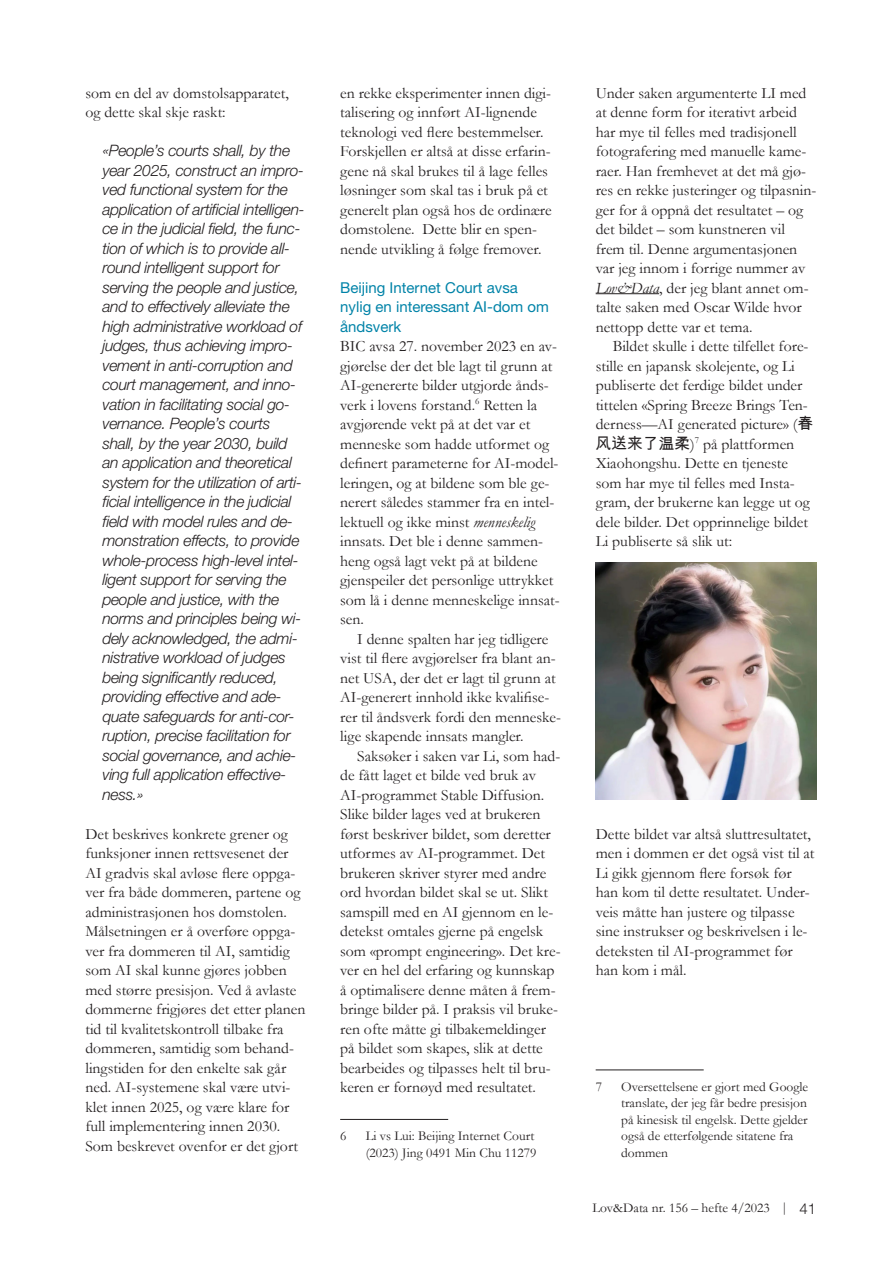
<style>
.page{position:relative;width:893px;height:1263px;background:#fff}
.page>*{position:absolute;margin:0;border:0;box-sizing:border-box;transform-origin:0 0}
.t1{font:15.75px/19.5px "Garamond";color:#231f20}
.t2{font:italic 300 15.75px/19.5px "Helvetica Neue LT Std";letter-spacing:-.02em;color:#231f20}
.t3{font:15px/19.5px "Helvetica Neue LT Std";color:#0083a8}
.t4{font:13.5px/16.5px "Garamond";color:#231f20}
.s1{font-style:italic}
.s2{font-family:"Arial Unicode MS"}
.s3{font-family:"Times New Roman"}
.s4{font-family:"Helvetica Neue LT Std";font-weight:300;font-size:15px}
</style>
<div class="page">
<hr style="left:596px;top:293px;width:63px;height:1px;background:#231f20">
<hr style="left:596px;top:1070px;width:108px;height:1px;background:#231f20">
<img style="left:596px;top:562px;width:220px;height:238px">
<hr style="left:340px;top:1119px;width:108px;height:1px;background:#231f20">
<p class="t1" style="left:85px;top:83px;width:205px">som en del av domstolsapparatet, og dette skal skje raskt:</p>
<p class="t2" style="left:102px;top:140px;width:204px">«People’s courts shall, by the year 2025, construct an impro&shy;ved functional system for the application of artificial intelligen&shy;ce in the judicial field, the func&shy;tion of which is to provide all&shy;round intelligent support for serving the people and justice, and to effectively alleviate the high administrative workload of judges, thus achieving impro&shy;vement in anti-corruption and court management, and inno&shy;vation in facilitating social go&shy;vernance. People’s courts shall, by the year 2030, build an application and theoretical system for the utilization of arti&shy;ficial intelligence in the judicial field with model rules and de&shy;monstration effects, to provide whole-process high-level intel&shy;ligent support for serving the people and justice, with the norms and principles being wi&shy;dely acknowledged, the admi&shy;nistrative workload of judges being significantly reduced, providing effective and ade&shy;quate safeguards for anti-cor&shy;ruption, precise facilitation for social governance, and achie&shy;ving full application effective&shy;ness.»</p>
<p class="t1" style="left:85px;top:824px;width:222px">Det beskrives konkrete grener og funksjoner innen rettsvesenet der AI gradvis skal avløse flere oppga&shy;ver fra både dommeren, partene og administrasjonen hos domstolen.<br>Målsetningen er å overføre oppga&shy;ver fra dommeren til AI, samtidig som AI skal kunne gjøres jobben med større presisjon. Ved å avlaste dommerne frigjøres det etter planen tid til kvalitetskontroll tilbake fra dommeren, samtidig som behand&shy;lingstiden for den enkelte sak går ned. AI-systemene skal være utvi&shy;klet innen 2025, og være klare for full implementering innen 2030.<br>Som beskrevet ovenfor er det gjort</p>
<p class="t1" style="left:340px;top:83px;width:213px">en rekke eksperimenter innen digi&shy;talisering og innført AI-lignende teknologi ved flere bestemmelser.<br>Forskjellen er altså at disse erfarin&shy;gene nå skal brukes til å lage felles løsninger som skal tas i bruk på et generelt plan også hos de ordinære domstolene. Dette blir en spen&shy;nende utvikling å følge fremover.</p>
<p class="t3" style="left:340px;top:277px;width:210px">Beijing Internet Court avsa nylig en interessant AI-dom om åndsverk</p>
<p class="t1" style="left:340px;top:336px;width:221px">BIC avsa 27. november 2023 en av&shy;gjørelse der det ble lagt til grunn at<br>AI-genererte bilder utgjorde ånds&shy;verk i lovens forstand.<sup>6</sup> Retten la avgjørende vekt på at det var et menneske som hadde utformet og definert parameterne for AI-model&shy;leringen, og at bildene som ble ge&shy;nerert således stammer fra en intel&shy;lektuell og ikke minst <span class="s1">menneskelig </span>innsats. Det ble i denne sammen&shy;heng også lagt vekt på at bildene gjenspeiler det personlige uttrykket som lå i denne menneskelige innsat&shy;sen.</p>
<p class="t1" style="left:340px;top:629px;width:222px;text-indent:17px">I denne spalten har jeg tidligere vist til flere avgjørelser fra blant an&shy;net USA, der det er lagt til grunn at AI-generert innhold ikke kvalifise&shy;rer til åndsverk fordi den menneske&shy;lige skapende innsats mangler.</p>
<p class="t1" style="left:340px;top:746px;width:222px;text-indent:17px">Saksøker i saken var Li, som had&shy;de fått laget et bilde ved bruk av AI-programmet Stable Diffusion.<br>Slike bilder lages ved at brukeren først beskriver bildet, som deretter utformes av AI-programmet. Det brukeren skriver styrer med andre ord hvordan bildet skal se ut. Slikt samspill med en AI gjennom en le&shy;detekst omtales gjerne på engelsk som «prompt engineering». Det kre&shy;ver en hel del erfaring og kunnskap å optimalisere denne måten å frem&shy;bringe bilder på. I praksis vil bruke&shy;ren ofte måtte gi tilbakemeldinger på bildet som skapes, slik at dette bearbeides og tilpasses helt til bru&shy;keren er fornøyd med resultatet.</p>
<p class="t4" style="left:340px;top:1127px;width:8px">6</p>
<p class="t4" style="left:366px;top:1127px;width:172px">Li vs Lui: Beijing Internet Court (2023) Jing 0491 Min Chu 11279</p>
<p class="t1" style="left:596px;top:83px;width:222px">Under saken argumenterte LI med at denne form for iterativt arbeid har mye til felles med tradisjonell fotografering med manuelle kame&shy;raer. Han fremhevet at det må gjø&shy;res en rekke justeringer og tilpasnin&shy;ger for å oppnå det resultatet – og det bildet – som kunstneren vil frem til. Denne argumentasjonen var jeg innom i forrige nummer av<br><span class="s1">Lov&amp;Data</span>, der jeg blant annet om&shy;talte saken med Oscar Wilde hvor nettopp dette var et tema.</p>
<p class="t1" style="left:596px;top:336px;width:219px;text-indent:17px">Bildet skulle i dette tilfellet fore&shy;stille en japansk skolejente, og Li publiserte det ferdige bildet under tittelen «Spring Breeze Brings Ten&shy;derness—AI generated picture» (<span class="s2">春风送来了温柔</span>)<sup>7</sup> på plattformen Xiaohongshu. Dette en tjeneste som har mye til felles med Insta&shy;gram, der brukerne kan legge ut og dele bilder. Det opprinnelige bildet Li publiserte så slik ut:</p>
<p class="t1" style="left:596px;top:824px;width:220px">Dette bildet var altså sluttresultatet, men i dommen er det også vist til at<br>Li gikk gjennom flere forsøk før han kom til dette resultatet. Under&shy;veis måtte han justere og tilpasse sine instrukser og beskrivelsen i le&shy;deteksten til AI-programmet før han kom i mål.</p>
<p class="t4" style="left:596px;top:1078px;width:8px">7</p>
<p class="t4" style="left:621px;top:1078px;width:189px">Oversettelsene er gjort med Google translate, der jeg får bedre presisjon på kinesisk til engelsk. Dette gjelder også de etterfølgende sitatene fra dommen</p>
<p class="t4" style="left:592px;top:1200px;width:225px">Lov&amp;Data nr. 156 – hefte 4/2023 <span class="s3">|</span> <span class="s4">41</span></p>
</div>
